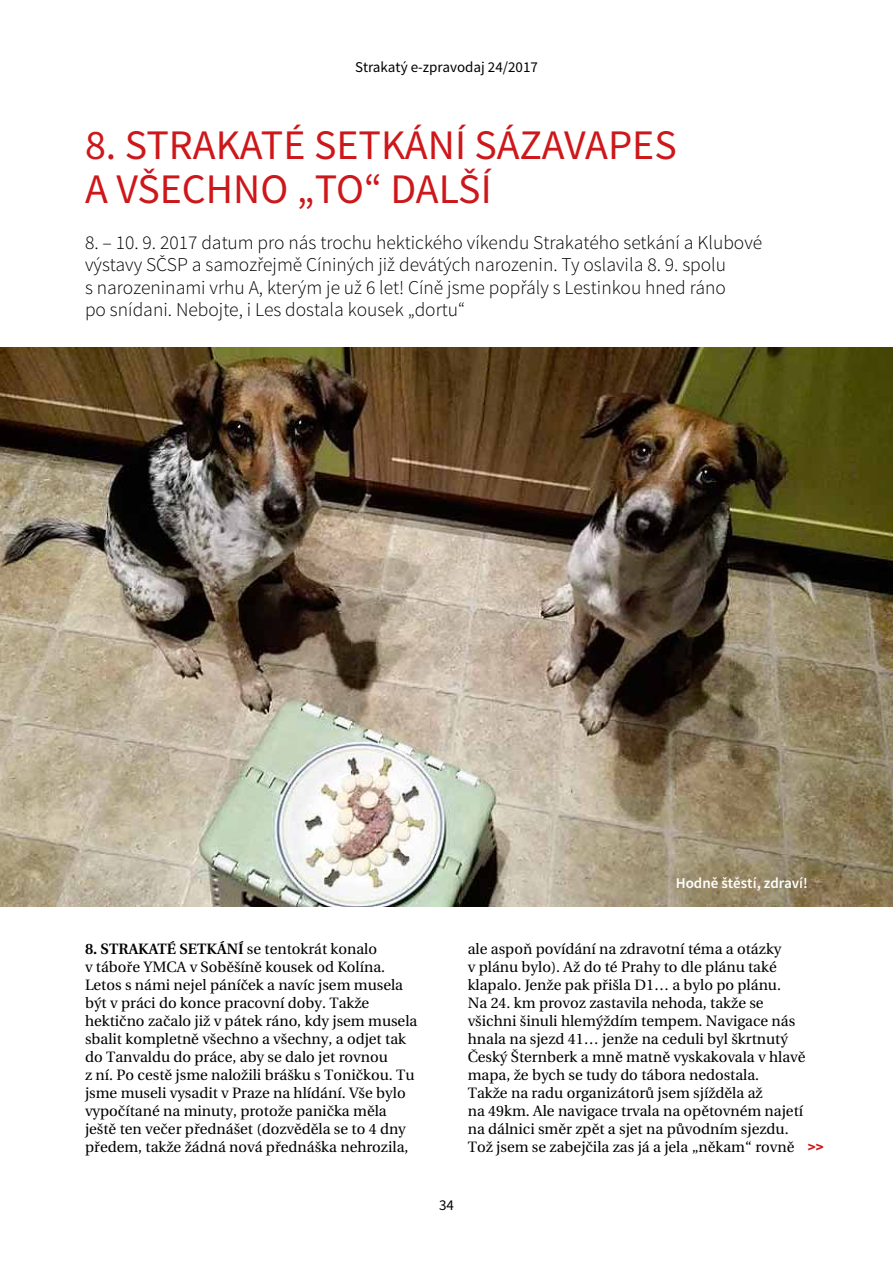
<style>
.page{position:relative;width:893px;height:1263px;background:#fff}
.page>*{position:absolute;margin:0;border:0;box-sizing:border-box;transform-origin:0 0}
.t1{font:42px "Source Sans Pro";color:#cd171a}
.t2{font:300 19.5px/22.5px "Source Sans Pro";color:#000}
.t3{font:15px/18px "Utopia CE";color:#000}
.t4{font:15px "Source Sans Pro";color:#000}
.t5{font:600 15px "Source Sans Pro";color:#fff}
.s1{font-weight:600}
.s2{font-family:"Source Sans Pro";font-weight:700;color:#cd171a}
</style>
<div class="page">
<img style="left:0;top:348px;width:893px;height:559px">
<p class="t4" style="left:355px;top:58px;width:184px">Strakatý e-zpravodaj 24/2017</p>
<h1 class="t1" style="left:85px;top:119px;width:108px">8. Straka</h1>
<h1 class="t1" style="left:261px;top:119px;width:282px">té setkání Sázavapes</h1>
<h1 class="t1" style="left:85px;top:163px;width:55px">avšech</h1>
<h1 class="t1" style="left:233px;top:163px;width:260px">no „to“ další</h1>
<p class="t2" style="left:85px;top:231px;width:679px">8. – 10. 9. 2017 datum pro nás trochu hektického víkendu Strakatého setkání a Klubové výstavy SČSP a samozřejmě Cíniných již devátých narozenin. Ty oslavila 8. 9. spolu<br>s narozeninami vrhu A, kterým je už 6 let! Cíně jsme popřály s Lestinkou hned ráno<br>po snídani. Nebojte, i Les dostala kousek „dortu“</p>
<p class="t5" style="left:676px;top:873px;width:134px">Hodně štěstí, zdraví!</p>
<p class="t3" style="left:85px;top:940px;width:334px"><span class="s1">8. STRAKATÉ SETKÁNÍ</span> se tentokrát konalo<br>v táboře YMCA v Soběšíně kousek od Kolína.<br>Letos s námi nejel páníček a navíc jsem musela být v práci do konce pracovní doby. Takže hektično začalo již v pátek ráno, kdy jsem musela sbalit kompletně všechno a všechny, a odjet tak do Tanvaldu do práce, aby se dalo jet rovnou<br>z ní. Po cestě jsme naložili brášku s Toničkou. Tu jsme museli vysadit v Praze na hlídání. Vše bylo vypočítané na minuty, protože panička měla ještě ten večer přednášet (dozvěděla se to 4 dny předem, takže žádná nová přednáška nehrozila,</p>
<p class="t3" style="left:468px;top:940px;width:357px">ale aspoň povídání na zdravotní téma a otázky<br>v plánu bylo). Až do té Prahy to dle plánu také klapalo. Jenže pak přišla D1… a bylo po plánu.<br>Na 24. km provoz zastavila nehoda, takže se<br>všichni šinuli hlemýždím tempem. Navigace nás hnala na sjezd 41… jenže na ceduli byl škrtnutý Český Šternberk a mně matně vyskakovala v hlavě mapa, že bych se tudy do tábora nedostala.<br>Takže na radu organizátorů jsem sjížděla až<br>na 49km. Ale navigace trvala na opětovném najetí na dálnici směr zpět a sjet na původním sjezdu.<br>Tož jsem se zabejčila zas já a jela „někam“ rovně <span class="s2">&gt;&gt;</span></p>
<p class="t4" style="left:439px;top:1196px;width:16px">34</p>
</div>
